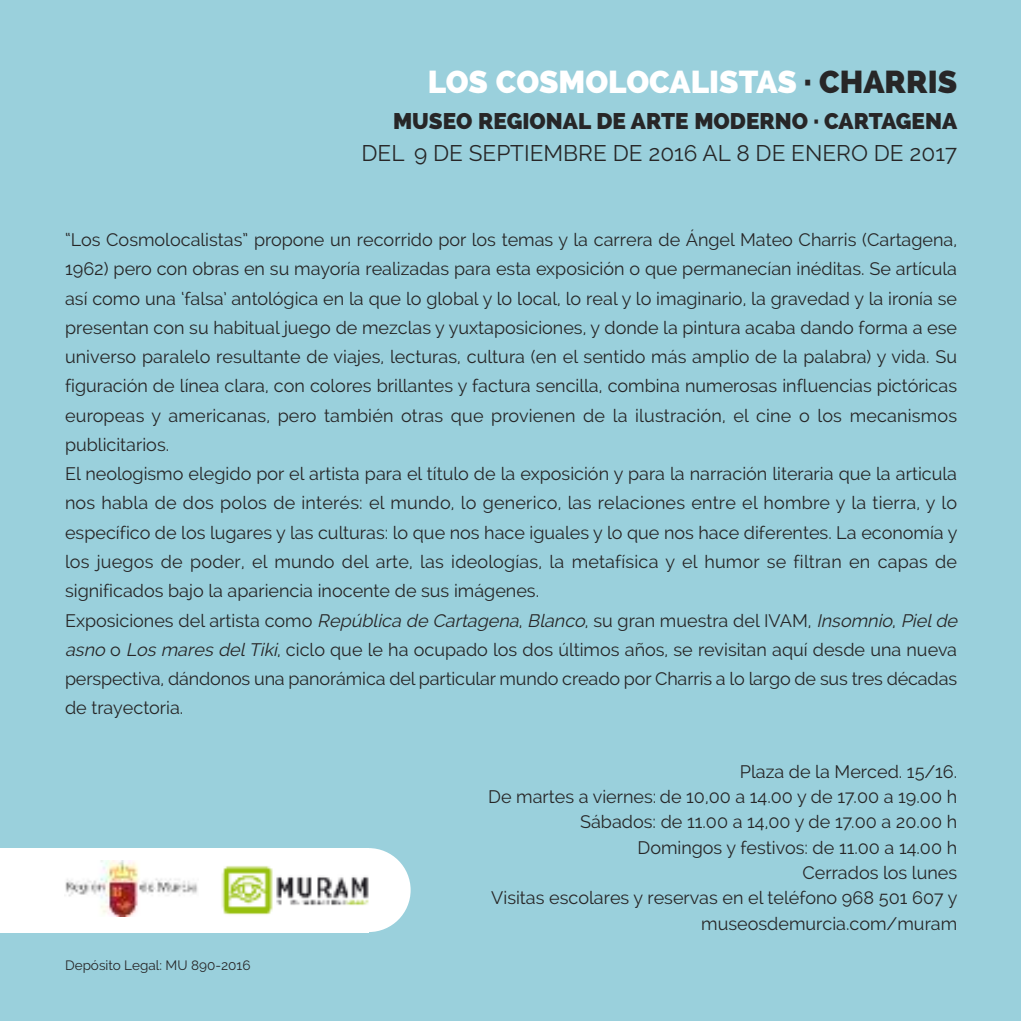
<style>
.page{position:relative;width:1021px;height:1021px;background:#fff}
.page>*{position:absolute;margin:0;border:0;box-sizing:border-box;transform-origin:0 0}
.t1{font:800 31.5px "Raleway";color:#fff}
.t2{font:22.5px "Raleway";color:#272627}
.t3{font:800 22.5px "Raleway";color:#272627}
.t4{font:18px/29.2px "Raleway";color:#272627}
.t5{font:13.5px "Raleway";color:#272627}
.s1{color:#272627}
.s2{font-style:italic}
</style>
<div class="page">
<div style="left:0;top:0;width:1020px;height:1020px;background:#9ad0dc"></div>
<div style="left:0;top:848px;width:369px;height:84px;background:#fff"></div>
<div style="left:326px;top:848px;width:84px;height:84px;background:#fff;border-radius:50%"></div>
<img style="left:65px;top:860px;width:133px;height:56px">
<img style="left:221px;top:866px;width:148px;height:49px">
<h1 class="t1" style="left:427px;top:70px;width:531px">LOS COSMOLOCALISTAS <span class="s1">· CHARRIS</span></h1>
<p class="t3" style="left:393px;top:113px;width:565px">MUSEO REGIONAL DE ARTE MODERNO · CARTAGENA</p>
<p class="t2" style="left:361px;top:145px;width:597px">DEL 9 DE SEPTIEMBRE DE 2016 AL 8 DE ENERO DE 2017</p>
<p class="t4" style="left:65px;top:227px;width:897px">“Los Cosmolocalistas” propone un recorrido por los temas y la carrera de Ángel Mateo Charris (Cartagena, 1962) pero con obras en su mayoría realizadas para esta exposición o que permanecían inéditas. Se artícula así como una ‘falsa’ antológica en la que lo global y lo local, lo real y lo imaginario, la gravedad y la ironía se presentan con su habitual juego de mezclas y yuxtaposiciones, y donde la pintura acaba dando forma a ese universo paralelo resultante de viajes, lecturas, cultura (en el sentido más amplio de la palabra) y vida. Su figuración de línea clara, con colores brillantes y factura sencilla, combina numerosas influencias pictóricas europeas y americanas, pero también otras que provienen de la ilustración, el cine o los mecanismos publicitarios.<br>El neologismo elegido por el artista para el título de la exposición y para la narración literaria que la articula nos habla de dos polos de interés: el mundo, lo generico, las relaciones entre el hombre y la tierra, y lo específico de los lugares y las culturas: lo que nos hace iguales y lo que nos hace diferentes. La economía y los juegos de poder, el mundo del arte, las ideologías, la metafísica y el humor se filtran en capas de significados bajo la apariencia inocente de sus imágenes.<br>Exposiciones del artista como <span class="s2">RepúblicadeCartagena</span>, <span class="s2">Blanco</span>, su gran muestra del IVAM, <span class="s2">Insomnio</span>, <span class="s2">Piel de asno</span>o <span class="s2">Losmaresdel Tiki</span>, ciclo que le ha ocupado los dos últimos años, se revisitan aquí desde una nueva perspectiva, dándonos una panorámica del particular mundo creado por Charris a lo largo de sus tres décadas de trayectoria.</p>
<p class="t5" style="left:65px;top:960px;width:187px">Depósito Legal: MU 890-2016</p>
<p class="t4" style="left:488px;top:760px;width:471px;line-height:25.4px;text-align:right">Plaza de la Merced. 15/16.<br>De martes a viernes: de 10,00 a 14.00 y de 17.00 a 19.00 h Sábados: de 11.00 a 14,00 y de 17.00 a 20.00 h<br>Domingos y festivos: de 11.00 a 14.00 h<br>Cerrados los lunes<br>Visitas escolares y reservas en el teléfono 968 501 607 y museosdemurcia.com/muram</p>
</div>
